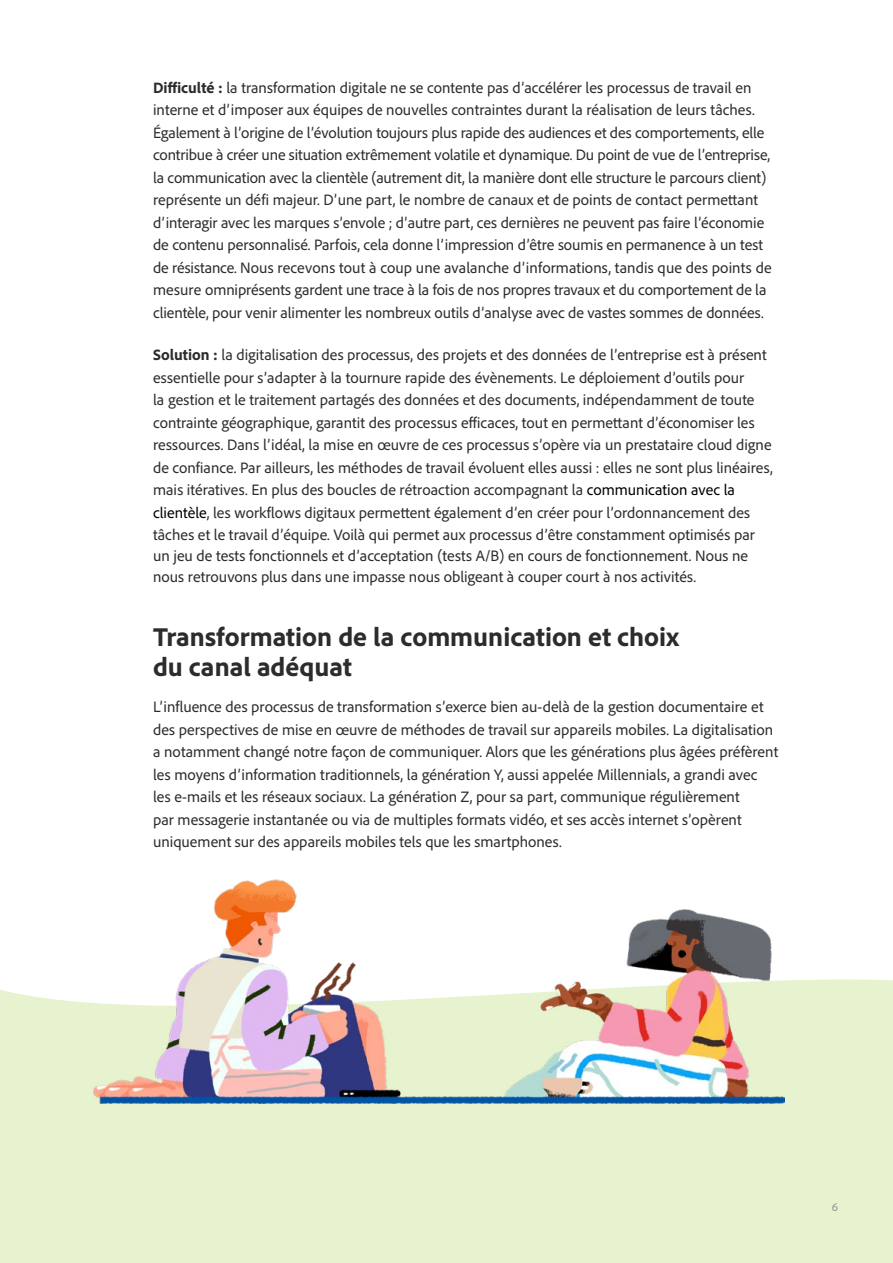
<style>
.page{position:relative;width:893px;height:1263px;background:#fff}
.page>*{position:absolute;margin:0;border:0;box-sizing:border-box;transform-origin:0 0}
.t1{font:800 27px/30px "Adobe Clean";color:#2c2c2c}
.Body{font:15.75px/22.5px "Adobe Clean";color:#2c2c2c}
.Page_Number{font:12px "Adobe Clean";color:#949598}
.s1{font-weight:800}
.s2{color:#000}
</style>
<div class="page">
<div style="left:0;top:979px;width:893px;height:284px;background:#e7f2ce"></div>
<img style="left:93px;top:880px;width:691px;height:223px">
<p class="Body" style="left:153px;top:75px;width:620px"><span class="s1">Difficulté :</span> la transformation digitale ne se contente pas d’accélérer les processus de travail en interne et d’imposer aux équipes de nouvelles contraintes durant la réalisation de leurs tâches.<br>Également à l’origine de l’évolution toujours plus rapide des audiences et des comportements, elle contribue à créer une situation extrêmement volatile et dynamique. Du point de vue de l’entreprise, la communication avec la clientèle (autrement dit, la manière dont elle structure le parcours client) représente un défi majeur. D’une part, le nombre de canaux et de points de contact permettant d’interagir avec les marques s’envole ; d’autre part, ces dernières ne peuvent pas faire l’économie de contenu personnalisé. Parfois, cela donne l’impression d’être soumis en permanence à un test de résistance. Nous recevons tout à coup une avalanche d’informations, tandis que des points de mesure omniprésents gardent une trace à la fois de nos propres travaux et du comportement de la clientèle, pour venir alimenter les nombreux outils d’analyse avec de vastes sommes de données.</p>
<p class="Body" style="left:153px;top:343px;width:621px"><span class="s1">Solution :</span> la digitalisation des processus, des projets et des données de l’entreprise est à présent essentielle pour s’adapter à la tournure rapide des évènements. Le déploiement d’outils pour<br>la gestion et le traitement partagés des données et des documents, indépendamment de toute contrainte géographique, garantit des processus efficaces, tout en permettant d’économiser les ressources. Dans l’idéal, la mise en œuvre de ces processus s’opère via un prestataire cloud digne de confiance. Par ailleurs, les méthodes de travail évoluent elles aussi : elles ne sont plus linéaires, mais itératives. En plus des boucles de rétroaction accompagnant la <span class="s2">communication avec la clientèle</span>, les workflows digitaux permettent également d’en créer pour l’ordonnancement des tâches et le travail d’équipe. Voilà qui permet aux processus d’être constamment optimisés par</p>
<p class="Body" style="left:153px;top:545px;width:597px;line-height:21px">un jeu de tests fonctionnels et d’acceptation (tests A/B) en cours de fonctionnement. Nous ne nous retrouvons plus dans une impasse nous obligeant à couper court à nos activités.</p>
<h2 class="t1" style="left:153px;top:621px;width:528px">Transformation de la communication et choix du canal adéquat</h2>
<p class="Body" style="left:153px;top:695px;width:627px">L’influence des processus de transformation s’exerce bien au-delà de la gestion documentaire et des perspectives de mise en œuvre de méthodes de travail sur appareils mobiles. La digitalisation a notamment changé notre façon de communiquer. Alors que les générations plus âgées préfèrent les moyens d’information traditionnels, la génération Y, aussi appelée Millennials, a grandi avec les e-mails et les réseaux sociaux. La génération Z, pour sa part, communique régulièrement<br>par messagerie instantanée ou via de multiples formats vidéo, et ses accès internet s’opèrent uniquement sur des appareils mobiles tels que les smartphones.</p>
<p class="Page_Number" style="left:832px;top:1199px;width:8px">6</p>
</div>
